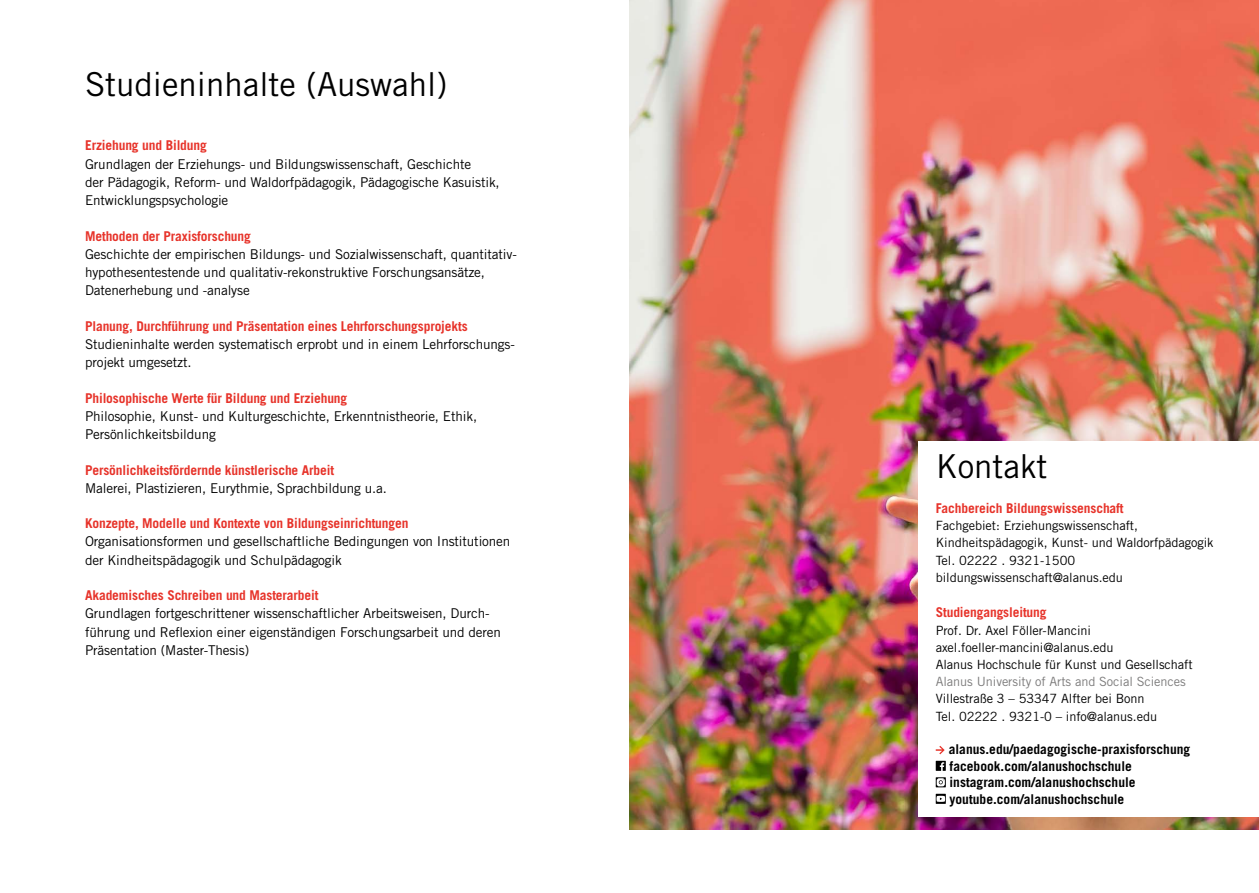
<style>
.page{position:relative;width:1259px;height:893px;background:#fff}
.page>*{position:absolute;margin:0;border:0;box-sizing:border-box;transform-origin:0 0}
.t1{font:33px "Trade Gothic LT Std";color:#000}
.t2{font:13.5px/18.3px "Trade Gothic LT Std";letter-spacing:-.01em;color:#000}
.t3{font:700 13.5px "Trade Gothic LT Std";letter-spacing:-.01em;color:#e7332a}
.t4{font:700 13.5px/16.5px "Trade Gothic LT Std";color:#000}
.t5{font:12.75px/17.2px "Trade Gothic LT Std";letter-spacing:-.005em;color:#000}
.t6{font:12.75px "Trade Gothic LT Std";letter-spacing:-.005em;color:#7c7b7b}
</style>
<div class="page">
<img style="left:629px;top:0;width:630px;height:829px">
<div style="left:918px;top:441px;width:341px;height:376px;background:#fff"></div>
<svg style="left:935px;top:746px;width:9px;height:8px"></svg>
<svg style="left:935px;top:761px;width:11px;height:10px"></svg>
<svg style="left:935px;top:777px;width:11px;height:10px"></svg>
<svg style="left:935px;top:794px;width:11px;height:10px"></svg>
<h1 class="t1" style="left:85px;top:64px;width:364px">Studieninhalte (Auswahl)</h1>
<p class="t3" style="left:85px;top:137px;width:123px">Erziehung und Bildung</p>
<p class="t2" style="left:85px;top:154px;width:416px">Grundlagen der Erziehungs- und Bildungswissenschaft, Geschichte<br>der Pädagogik, Reform- und Waldorfpädagogik, Pädagogische Kasuistik,<br>Entwicklungspsychologie</p>
<p class="t3" style="left:85px;top:227px;width:167px">Methoden der Praxisforschung</p>
<p class="t2" style="left:85px;top:245px;width:433px">Geschichte der empirischen Bildungs- und Sozialwissenschaft, quantitativ&shy;hypothesentestende und qualitativ-rekonstruktive Forschungsansätze,<br>Datenerhebung und -analyse</p>
<p class="t3" style="left:85px;top:318px;width:384px">Planung, Durchführung und Präsentation eines Lehrforschungsprojekts</p>
<p class="t2" style="left:85px;top:335px;width:431px">Studieninhalte werden systematisch erprobt und in einem Lehrforschungs&shy;projekt umgesetzt.</p>
<p class="t3" style="left:85px;top:389px;width:264px">Philosophische Werte für Bildung und Erziehung</p>
<p class="t2" style="left:85px;top:407px;width:393px">Philosophie, Kunst- und Kulturgeschichte, Erkenntnistheorie, Ethik,<br>Persönlichkeitsbildung</p>
<p class="t3" style="left:85px;top:461px;width:251px">Persönlichkeitsfördernde künstlerische Arbeit</p>
<p class="t2" style="left:85px;top:479px;width:303px">Malerei, Plastizieren, Eurythmie, Sprachbildung u.a.</p>
<p class="t3" style="left:85px;top:515px;width:325px">Konzepte, Modelle und Kontexte von Bildungseinrichtungen</p>
<p class="t2" style="left:85px;top:532px;width:427px">Organisationsformen und gesellschaftliche Bedingungen von Institutionen der Kindheitspädagogik und Schulpädagogik</p>
<p class="t3" style="left:85px;top:587px;width:235px">Akademisches Schreiben und Masterarbeit</p>
<p class="t2" style="left:85px;top:604px;width:417px">Grundlagen fortgeschrittener wissenschaftlicher Arbeitsweisen, Durch&shy;führung und Reflexion einer eigenständigen Forschungsarbeit und deren<br>Präsentation (Master-Thesis)</p>
<h1 class="t1" style="left:935px;top:446px;width:113px">Kontakt</h1>
<p class="t3" style="left:935px;top:500px;width:189px">Fachbereich Bildungswissenschaft</p>
<p class="t5" style="left:935px;top:517px;width:279px">Fachgebiet: Erziehungswissenschaft, Kindheitspädagogik, Kunst- und Waldorfpädagogik Tel. 02222 . 9321-1500 bildungswissenschaft@alanus.edu</p>
<p class="t3" style="left:935px;top:604px;width:112px">Studiengangsleitung</p>
<p class="t5" style="left:935px;top:621px;width:258px">Prof. Dr. Axel Föller-Mancini axel.foeller-mancini@alanus.edu<br>Alanus Hochschule für Kunst und Gesellschaft</p>
<p class="t6" style="left:935px;top:674px;width:252px">Alanus University of Arts and Social Sciences</p>
<p class="t5" style="left:935px;top:690px;width:223px">Villestraße 3 – 53347 Alfter bei Bonn<br>Tel. 02222 . 9321-0 – info@alanus.edu</p>
<p class="t4" style="left:948px;top:741px;width:243px">alanus.edu/paedagogische-praxisforschung facebook.com/alanushochschule instagram.com/alanushochschule youtube.com/alanushochschule</p>
</div>
